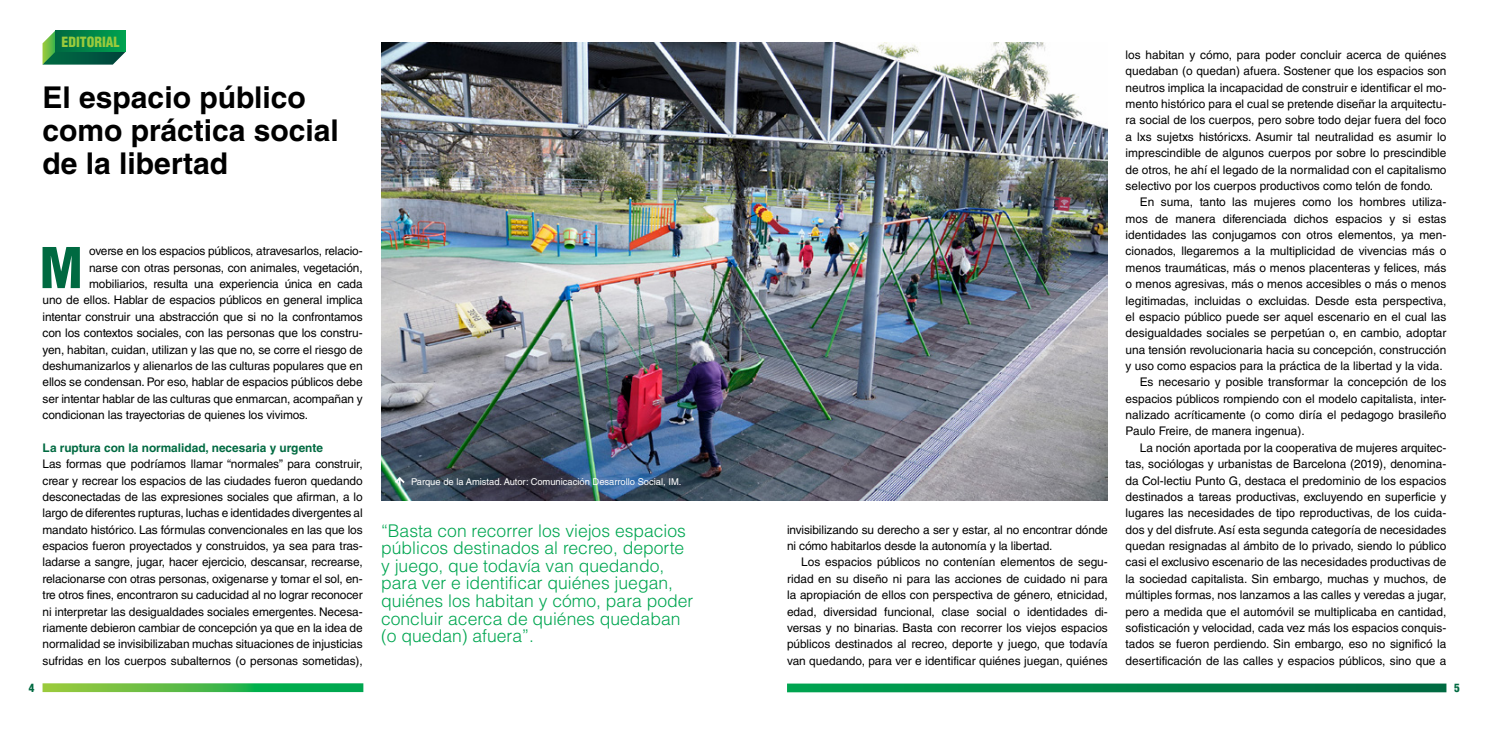
<style>
.page{position:relative;width:1489px;height:745px;background:#fff}
.page>*{position:absolute;margin:0;border:0;box-sizing:border-box;transform-origin:0 0}
.t1{font:900 condensed 54.75px "Helvetica LT Std";color:#006a41}
.t2{font:700 30px/32.8px "Helvetica LT Std";color:#000}
.t3{font:300 17.5px/17.5px "Helvetica LT Std";color:#00a651}
.t4{font:900 condensed 13.75px "Helvetica LT Std";color:#9aca3c}
.t5{font:11.88px/16.4px "Helvetica LT Std";color:#000;text-align:justify}
.t6{font:700 11.88px "Helvetica LT Std";color:#006a41}
.t7{font:900 condensed 11.25px "Helvetica LT Std";color:#006a41}
.t8{font:9.38px "Helvetica LT Std";color:#fff}
</style>
<div class="page">
<svg style="left:43px;top:683px;width:320px;height:8px;background:#4aba4f"></svg>
<svg style="left:43px;top:31px;width:83px;height:34px"></svg>
<div style="left:55px;top:30px;width:71px;height:22px;background:linear-gradient(to right,#006941,#00a350)"></div>
<svg style="left:787px;top:683px;width:659px;height:8px;background:#118e55"></svg>
<img style="left:381px;top:43px;width:726px;height:457px">
<svg style="left:393px;top:475px;width:14px;height:10px"></svg>
<p class="t4" style="left:62px;top:33px;width:60px">EDITORIAL</p>
<h2 class="t2" style="left:43px;top:81px;width:298px">El espacio público como práctica social de la libertad</h2>
<h1 class="t1" style="left:40px;top:233px;width:44px">M</h1>
<p class="t5" style="left:89px;top:243px;width:275px">overse en los espacios públicos, atravesarlos, relacio-</p>
<p class="t5" style="left:89px;top:259px;width:275px">narse con otras personas, con animales, vegetación,</p>
<p class="t5" style="left:89px;top:275px;width:275px">mobiliarios, resulta una experiencia única en cada</p>
<p class="t5" style="left:43px;top:292px;width:322px">uno de ellos. Hablar de espacios públicos en general implica</p>
<p class="t5" style="left:43px;top:308px;width:321px">intentar construir una abstracción que si no la confrontamos</p>
<p class="t5" style="left:43px;top:324px;width:321px">con los contextos sociales, con las personas que los constru-</p>
<p class="t5" style="left:43px;top:341px;width:322px">yen, habitan, cuidan, utilizan y las que no, se corre el riesgo de</p>
<p class="t5" style="left:43px;top:357px;width:322px">deshumanizarlos y alienarlos de las culturas populares que en</p>
<p class="t5" style="left:43px;top:374px;width:321px">ellos se condensan. Por eso, hablar de espacios públicos debe</p>
<p class="t5" style="left:43px;top:390px;width:321px">ser intentar hablar de las culturas que enmarcan, acompañan y</p>
<p class="t5" style="left:43px;top:406px;width:267px">condicionan las trayectorias de quienes los vivimos.</p>
<p class="t6" style="left:43px;top:440px;width:282px">La ruptura con la normalidad, necesaria y urgente</p>
<p class="t5" style="left:43px;top:455px;width:322px">Las formas que podríamos llamar “normales” para construir, crear y recrear los espacios de las ciudades fueron quedando desconectadas de las expresiones sociales que afirman, a lo largo de diferentes rupturas, luchas e identidades divergentes al mandato histórico. Las fórmulas convencionales en las que los espacios fueron proyectados y construidos, ya sea para tras&shy;ladarse a sangre, jugar, hacer ejercicio, descansar, recrearse, relacionarse con otras personas, oxigenarse y tomar el sol, en&shy;tre otros fines, encontraron su caducidad al no lograr reconocer ni interpretar las desigualdades sociales emergentes. Necesa&shy;riamente debieron cambiar de concepción ya que en la idea de normalidad se invisibilizaban muchas situaciones de injusticias sufridas en los cuerpos subalternos (o personas sometidas),</p>
<p class="t8" style="left:411px;top:475px;width:272px">Parque de la Amistad. Autor: Comunicación Desarrollo Social, IM.</p>
<p class="t3" style="left:381px;top:521px;width:314px">“Basta con recorrer los viejos espacios públicos destinados al recreo, deporte y juego, que todavía van quedando, para ver e identificar quiénes juegan, quiénes los habitan y cómo, para poder concluir acerca de quiénes quedaban (o quedan) afuera”.</p>
<p class="t5" style="left:787px;top:521px;width:322px">invisibilizando su derecho a ser y estar, al no encontrar dónde ni cómo habitarlos desde la autonomía y la libertad.</p>
<p class="t5" style="left:787px;top:553px;width:322px;text-indent:14px">Los espacios públicos no contenían elementos de segu&shy;ridad en su diseño ni para las acciones de cuidado ni para la apropiación de ellos con perspectiva de género, etnicidad, edad, diversidad funcional, clase social o identidades di&shy;versas y no binarias. Basta con recorrer los viejos espacios públicos destinados al recreo, deporte y juego, que todavía van quedando, para ver e identificar quiénes juegan, quiénes</p>
<p class="t5" style="left:1125px;top:46px;width:322px">los habitan y cómo, para poder concluir acerca de quiénes quedaban (o quedan) afuera. Sostener que los espacios son neutros implica la incapacidad de construir e identificar el mo&shy;mento histórico para el cual se pretende diseñar la arquitectu&shy;ra social de los cuerpos, pero sobre todo dejar fuera del foco a lxs sujetxs históricxs. Asumir tal neutralidad es asumir lo imprescindible de algunos cuerpos por sobre lo prescindible de otros, he ahí el legado de la normalidad con el capitalismo selectivo por los cuerpos productivos como telón de fondo.</p>
<p class="t5" style="left:1139px;top:194px;width:308px">En suma, tanto las mujeres como los hombres utiliza-</p>
<p class="t5" style="left:1125px;top:210px;width:322px">mos de manera diferenciada dichos espacios y si estas</p>
<p class="t5" style="left:1125px;top:226px;width:322px">identidades las conjugamos con otros elementos, ya men-</p>
<p class="t5" style="left:1125px;top:243px;width:322px">cionados, llegaremos a la multiplicidad de vivencias más o</p>
<p class="t5" style="left:1125px;top:259px;width:322px">menos traumáticas, más o menos placenteras y felices, más</p>
<p class="t5" style="left:1125px;top:275px;width:322px">o menos agresivas, más o menos accesibles o más o menos</p>
<p class="t5" style="left:1125px;top:292px;width:322px">legitimadas, incluidas o excluidas. Desde esta perspectiva,</p>
<p class="t5" style="left:1125px;top:308px;width:322px">el espacio público puede ser aquel escenario en el cual las</p>
<p class="t5" style="left:1125px;top:324px;width:322px">desigualdades sociales se perpetúan o, en cambio, adoptar</p>
<p class="t5" style="left:1125px;top:341px;width:322px">una tensión revolucionaria hacia su concepción, construcción</p>
<p class="t5" style="left:1125px;top:357px;width:318px">y uso como espacios para la práctica de la libertad y la vida.</p>
<p class="t5" style="left:1139px;top:374px;width:308px">Es necesario y posible transformar la concepción de los</p>
<p class="t5" style="left:1125px;top:390px;width:322px">espacios públicos rompiendo con el modelo capitalista, inter-</p>
<p class="t5" style="left:1125px;top:406px;width:322px">nalizado acríticamente (o como diría el pedagogo brasileño</p>
<p class="t5" style="left:1125px;top:423px;width:180px">Paulo Freire, de manera ingenua).</p>
<p class="t5" style="left:1139px;top:439px;width:308px">La noción aportada por la cooperativa de mujeres arquitec-</p>
<p class="t5" style="left:1125px;top:455px;width:322px">tas, sociólogas y urbanistas de Barcelona (2019), denomina-</p>
<p class="t5" style="left:1125px;top:472px;width:322px">da Col-lectiu Punto G, destaca el predominio de los espacios</p>
<p class="t5" style="left:1125px;top:488px;width:322px">destinados a tareas productivas, excluyendo en superficie y</p>
<p class="t5" style="left:1125px;top:504px;width:322px">lugares las necesidades de tipo reproductivas, de los cuida-</p>
<p class="t5" style="left:1125px;top:521px;width:322px">dos y del disfrute. Así esta segunda categoría de necesidades</p>
<p class="t5" style="left:1125px;top:537px;width:322px">quedan resignadas al ámbito de lo privado, siendo lo público</p>
<p class="t5" style="left:1125px;top:553px;width:322px">casi el exclusivo escenario de las necesidades productivas de</p>
<p class="t5" style="left:1125px;top:570px;width:322px">la sociedad capitalista. Sin embargo, muchas y muchos, de</p>
<p class="t5" style="left:1125px;top:586px;width:322px">múltiples formas, nos lanzamos a las calles y veredas a jugar,</p>
<p class="t5" style="left:1125px;top:602px;width:322px">pero a medida que el automóvil se multiplicaba en cantidad,</p>
<p class="t5" style="left:1125px;top:619px;width:322px">sofisticación y velocidad, cada vez más los espacios conquis-</p>
<p class="t5" style="left:1125px;top:635px;width:322px">tados se fueron perdiendo. Sin embargo, eso no significó la</p>
<p class="t5" style="left:1125px;top:652px;width:322px">desertificación de las calles y espacios públicos, sino que a</p>
<p class="t7" style="left:29px;top:679px;width:7px">4</p>
<p class="t7" style="left:1453px;top:680px;width:7px">5</p>
</div>
